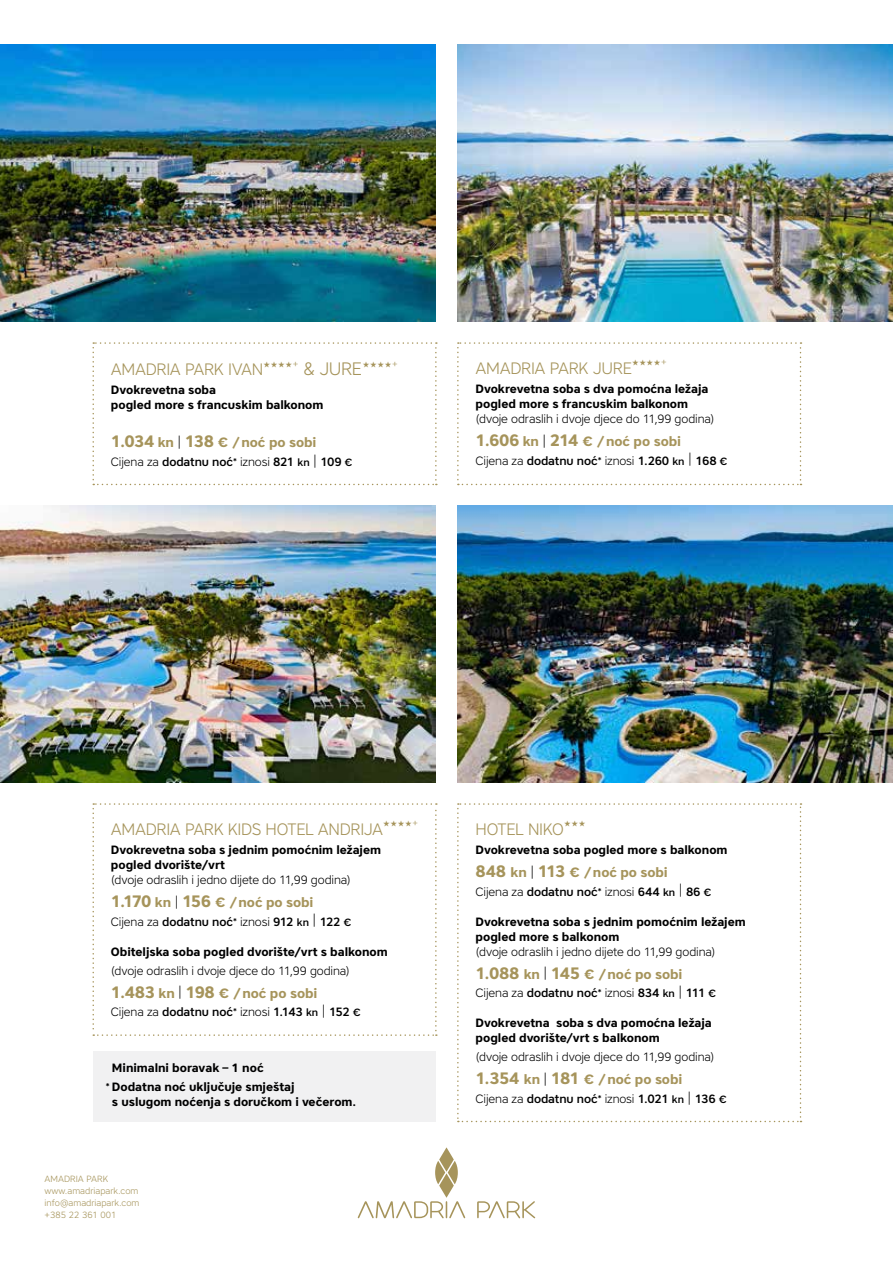
<style>
.page{position:relative;width:893px;height:1263px;background:#fff}
.page>*{position:absolute;margin:0;border:0;box-sizing:border-box;transform-origin:0 0}
.t1{font:300 18px "Core Sans A35";color:#a6945b}
.t2{font:300 16.5px "Core Sans A35";letter-spacing:-.02em;color:#a6945b}
.t3{font:700 13.5px "Core Sans A65";letter-spacing:-.005em;color:#a6945b}
.t4{font:700 12px/15px "Core Sans A65";letter-spacing:-.005em;color:#000}
.t5{font:500 12px "Core Sans A55";letter-spacing:-.005em;color:#000}
.t6{font:300 12px "Core Sans A35";letter-spacing:-.01em;color:#000}
.t7{font:300 9px/12px "Core Sans A35";color:#a6945b}
.s1{font-size:16.5px}
.s2{font-family:"Core Sans A35";font-weight:300;color:#000}
.s3{font-family:"Core Sans A35";font-weight:300}
.s4{font-size:10.5px}
.s5{font-family:"Core Sans A35";font-weight:300;font-size:13.5px}
</style>
<div class="page">
<svg style="left:358px;top:1147px;width:107px;height:71px"></svg>
<svg style="left:477px;top:1201px;width:58px;height:17px"></svg>
<div style="left:93px;top:1050px;width:343px;height:71px;background:#f1f1f2"></div>
<img style="left:0;top:45px;width:436px;height:276px">
<img style="left:0;top:506px;width:436px;height:276px">
<img style="left:457px;top:45px;width:436px;height:276px">
<img style="left:457px;top:506px;width:436px;height:276px">
<svg style="left:92px;top:342px;width:345px;height:143px"></svg>
<svg style="left:92px;top:803px;width:345px;height:233px"></svg>
<svg style="left:457px;top:342px;width:344px;height:143px"></svg>
<svg style="left:457px;top:803px;width:344px;height:319px"></svg>
<h2 class="t2" style="left:111px;top:359px;width:154px">AMADRIA PARK IVAN</h2>
<p class="t7" style="left:293px;top:357px;width:7px">+</p>
<h1 class="t1" style="left:303px;top:357px;width:60px">&amp; JURE</h1>
<p class="t7" style="left:392px;top:357px;width:7px">+</p>
<p class="t4" style="left:111px;top:383px;width:214px">Dvokrevetna soba<br>pogled more s francuskim balkonom</p>
<p class="t3" style="left:111px;top:434px;width:207px"><span class="s1">1.034</span> kn <span class="s2">|</span> <span class="s1">138</span> € / noć po sobi</p>
<p class="t5" style="left:111px;top:454px;width:243px"><span class="s3">Cijena za</span> dodatnu noć<sup>*</sup> <span class="s3">iznosi</span> 821 <span class="s4">kn</span> <span class="s5">|</span> 109 <span class="s4">€</span></p>
<h2 class="t2" style="left:476px;top:357px;width:158px">AMADRIA PARK JURE</h2>
<p class="t7" style="left:661px;top:356px;width:7px">+</p>
<p class="t4" style="left:476px;top:381px;width:234px">Dvokrevetna soba s dva pomoćna ležaja pogled more s francuskim balkonom</p>
<p class="t6" style="left:476px;top:411px;width:241px">(dvoje odraslih i dvoje djece do 11,99 godina)</p>
<p class="t3" style="left:476px;top:432px;width:207px"><span class="s1">1.606</span> kn <span class="s2">|</span> <span class="s1">214</span> € / noć po sobi</p>
<p class="t5" style="left:476px;top:453px;width:253px"><span class="s3">Cijena za</span> dodatnu noć<sup>*</sup> <span class="s3">iznosi</span> 1.260 <span class="s4">kn</span> <span class="s5">|</span> 168 <span class="s4">€</span></p>
<h2 class="t2" style="left:111px;top:818px;width:274px">AMADRIA PARK KIDS HOTEL ANDRIJA</h2>
<p class="t7" style="left:413px;top:817px;width:7px">+</p>
<p class="t4" style="left:111px;top:842px;width:272px">Dvokrevetna soba s jednim pomoćnim ležajem pogled dvorište/vrt</p>
<p class="t6" style="left:111px;top:872px;width:241px">(dvoje odraslih i jedno dijete do 11,99 godina)</p>
<p class="t3" style="left:111px;top:893px;width:204px"><span class="s1">1.170</span> kn <span class="s2">|</span> <span class="s1">156</span> € / noć po sobi</p>
<p class="t5" style="left:111px;top:914px;width:242px"><span class="s3">Cijena za</span> dodatnu noć<sup>*</sup> <span class="s3">iznosi</span> 912 <span class="s4">kn</span> <span class="s5">|</span> 122 <span class="s4">€</span></p>
<p class="t4" style="left:111px;top:944px;width:278px">Obiteljska soba pogled dvorište/vrt s balkonom</p>
<p class="t6" style="left:111px;top:963px;width:241px">(dvoje odraslih i dvoje djece do 11,99 godina)</p>
<p class="t3" style="left:111px;top:984px;width:208px"><span class="s1">1.483</span> kn <span class="s2">|</span> <span class="s1">198</span> € / noć po sobi</p>
<p class="t5" style="left:111px;top:1004px;width:251px"><span class="s3">Cijena za</span> dodatnu noć<sup>*</sup> <span class="s3">iznosi</span> 1.143 <span class="s4">kn</span> <span class="s5">|</span> 152 <span class="s4">€</span></p>
<p class="t4" style="left:106px;top:1058px;width:190px;line-height:19.2px;text-indent:6px">Minimalni boravak – 1 noć<br><sup>*</sup> Dodatna noć uključuje smještaj</p>
<p class="t4" style="left:112px;top:1094px;width:246px">s uslugom noćenja s doručkom i večerom.</p>
<p class="t7" style="left:45px;top:1173px;width:96px">AMADRIA PARK www.amadriapark.com info@amadriapark.com +385 22 361 001</p>
<h2 class="t2" style="left:476px;top:818px;width:90px">HOTEL NIKO</h2>
<p class="t4" style="left:476px;top:842px;width:253px">Dvokrevetna soba pogled more s balkonom</p>
<p class="t3" style="left:476px;top:863px;width:194px"><span class="s1">848</span> kn <span class="s2">|</span> <span class="s1">113</span> € / noć po sobi</p>
<p class="t5" style="left:476px;top:884px;width:237px"><span class="s3">Cijena za</span> dodatnu noć<sup>*</sup> <span class="s3">iznosi</span> 644 <span class="s4">kn</span> <span class="s5">|</span> 86 <span class="s4">€</span></p>
<p class="t4" style="left:476px;top:914px;width:272px">Dvokrevetna soba s jednim pomoćnim ležajem pogled more s balkonom</p>
<p class="t6" style="left:476px;top:944px;width:241px">(dvoje odraslih i jedno dijete do 11,99 godina)</p>
<p class="t3" style="left:476px;top:965px;width:208px"><span class="s1">1.088</span> kn <span class="s2">|</span> <span class="s1">145</span> € / noć po sobi</p>
<p class="t5" style="left:476px;top:985px;width:242px"><span class="s3">Cijena za</span> dodatnu noć<sup>*</sup> <span class="s3">iznosi</span> 834 <span class="s4">kn</span> <span class="s5">|</span> 111 <span class="s4">€</span></p>
<p class="t4" style="left:476px;top:1015px;width:238px">Dvokrevetna soba s dva pomoćna ležaja pogled dvorište/vrt s balkonom</p>
<p class="t6" style="left:476px;top:1049px;width:241px">(dvoje odraslih i dvoje djece do 11,99 godina)</p>
<p class="t3" style="left:476px;top:1071px;width:208px"><span class="s1">1.354</span> kn <span class="s2">|</span> <span class="s1">181</span> € / noć po sobi</p>
<p class="t5" style="left:476px;top:1091px;width:252px"><span class="s3">Cijena za</span> dodatnu noć<sup>*</sup> <span class="s3">iznosi</span> 1.021 <span class="s4">kn</span> <span class="s5">|</span> 136 <span class="s4">€</span></p>
</div>
